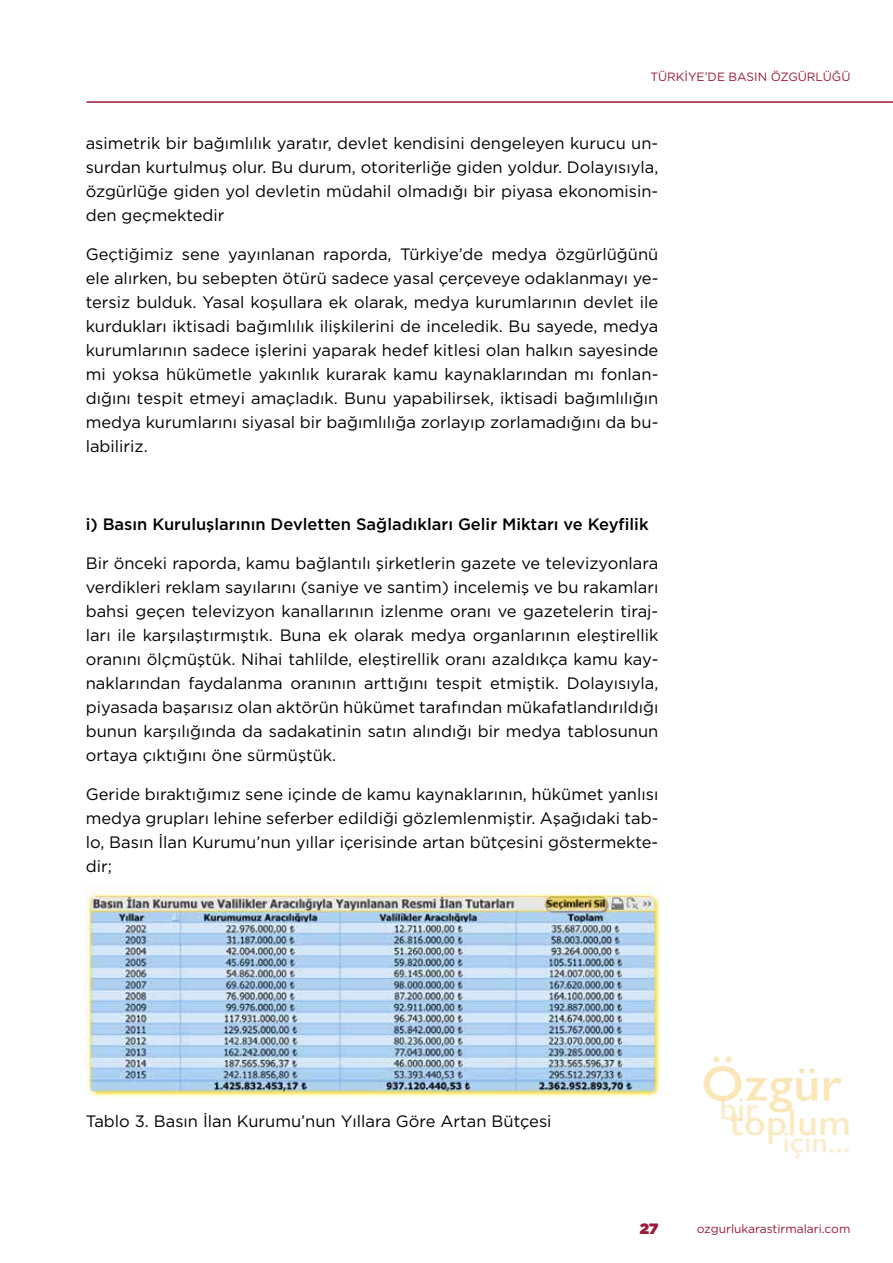
<style>
.page{position:relative;width:893px;height:1263px;background:#fff}
.page>*{position:absolute;margin:0;border:0;box-sizing:border-box;transform-origin:0 0}
.t1{font:16.5px/24px "Gotham";color:#000;text-align:justify}
.t2{font:500 16.5px "Gotham";color:#000}
.t3{font:900 15px "Gotham";color:#9b1a38}
.t4{font:12px "Gotham";color:#9b1a38}
</style>
<div class="page">
<img style="left:703px;top:1057px;width:146px;height:101px">
<hr style="left:86px;top:101px;width:807px;height:2px;background:#9b1a38">
<img style="left:86px;top:884px;width:575px;height:213px">
<p class="t4" style="left:650px;top:69px;width:202px">TÜRKİYE’DE BASIN ÖZGÜRLÜĞÜ</p>
<p class="t1" style="left:86px;top:131px;width:574px">asimetrik bir bağımlılık yaratır, devlet kendisini dengeleyen kurucu un&shy;surdan kurtulmuş olur. Bu durum, otoriterliğe giden yoldur. Dolayısıyla, özgürlüğe giden yol devletin müdahil olmadığı bir piyasa ekonomisin&shy;den geçmektedir</p>
<p class="t1" style="left:86px;top:242px;width:574px">Geçtiğimiz sene yayınlanan raporda, Türkiye’de medya özgürlüğünü ele alırken, bu sebepten ötürü sadece yasal çerçeveye odaklanmayı ye&shy;tersiz bulduk. Yasal koşullara ek olarak, medya kurumlarının devlet ile kurdukları iktisadi bağımlılık ilişkilerini de inceledik. Bu sayede, medya kurumlarının sadece işlerini yaparak hedef kitlesi olan halkın sayesinde mi yoksa hükümetle yakınlık kurarak kamu kaynaklarından mı fonlan&shy;dığını tespit etmeyi amaçladık. Bunu yapabilirsek, iktisadi bağımlılığın medya kurumlarını siyasal bir bağımlılığa zorlayıp zorlamadığını da bu&shy;labiliriz.</p>
<p class="t2" style="left:86px;top:513px;width:564px">i) Basın Kuruluşlarının Devletten Sağladıkları Gelir Miktarı ve Keyfilik</p>
<p class="t1" style="left:86px;top:551px;width:574px">Bir önceki raporda, kamu bağlantılı şirketlerin gazete ve televizyonlara verdikleri reklam sayılarını (saniye ve santim) incelemiş ve bu rakamları bahsi geçen televizyon kanallarının izlenme oranı ve gazetelerin tiraj&shy;ları ile karşılaştırmıştık. Buna ek olarak medya organlarının eleştirellik oranını ölçmüştük. Nihai tahlilde, eleştirellik oranı azaldıkça kamu kay&shy;naklarından faydalanma oranının arttığını tespit etmiştik. Dolayısıyla, piyasada başarısız olan aktörün hükümet tarafından mükafatlandırıldığı bunun karşılığında da sadakatinin satın alındığı bir medya tablosunun ortaya çıktığını öne sürmüştük.</p>
<p class="t1" style="left:86px;top:782px;width:574px">Geride bıraktığımız sene içinde de kamu kaynaklarının, hükümet yanlısı medya grupları lehine seferber edildiği gözlemlenmiştir. Aşağıdaki tab&shy;lo, Basın İlan Kurumu’nun yıllar içerisinde artan bütçesini göstermekte&shy;dir;</p>
<p class="t1" style="left:86px;top:1109px;width:467px">Tablo 3. Basın İlan Kurumu’nun Yıllara Göre Artan Bütçesi</p>
<p class="t3" style="left:640px;top:1218px;width:20px">27</p>
<p class="t4" style="left:697px;top:1221px;width:155px">ozgurlukarastirmalari.com</p>
</div>
